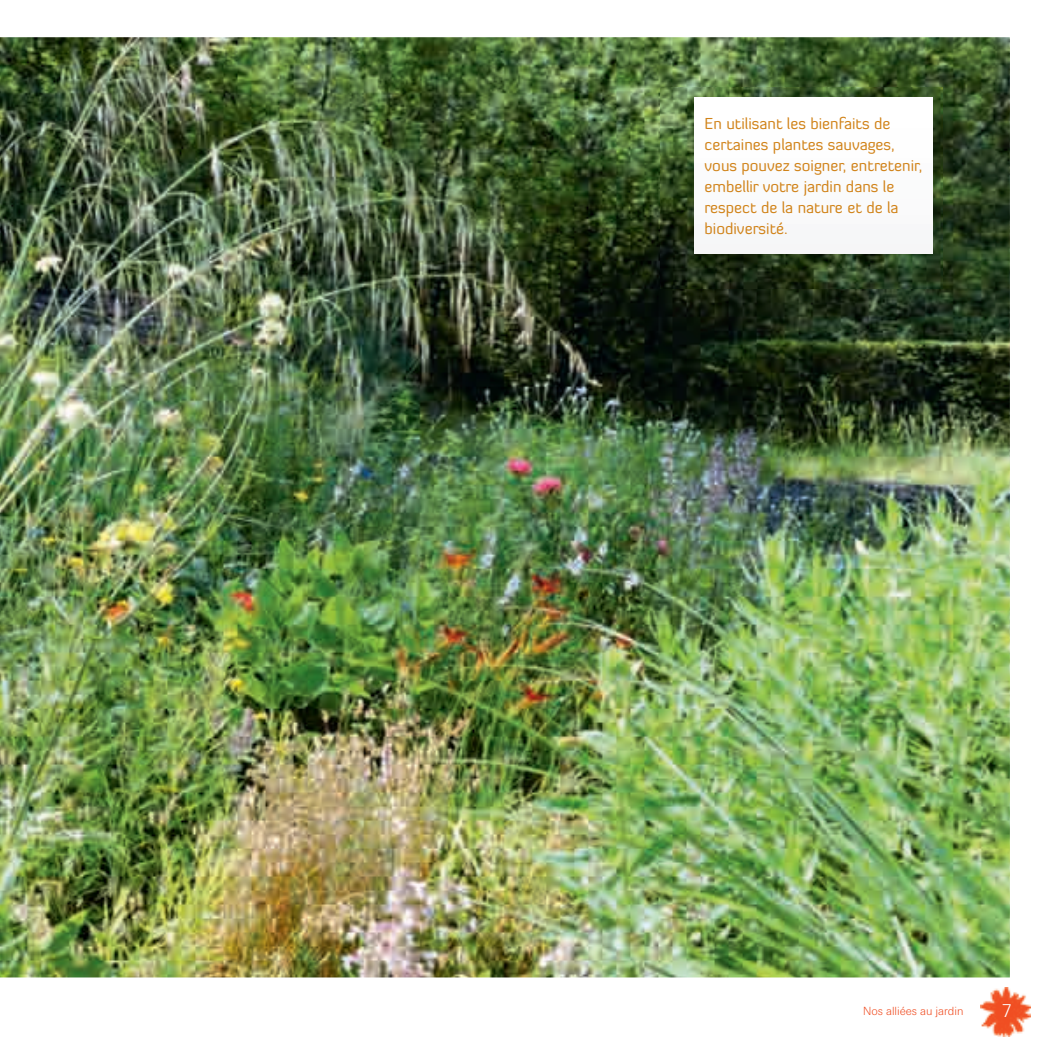
<style>
.page{position:relative;width:1042px;height:1042px;background:#fff}
.page>*{position:absolute;margin:0;border:0;box-sizing:border-box;transform-origin:0 0}
.t1{font:300 19.25px "Unitus LH";color:#fff}
.t2{font:15.75px/21px "Diavlo";color:#d18319}
.t3{font:300 12.25px "Unitus LH";color:#f04d22}
</style>
<div class="page">
<img style="left:980px;top:987px;width:51px;height:49px">
<img style="left:0;top:37px;width:1010px;height:940px">
<img style="left:660px;top:87px;width:282px;height:201px">
<div style="left:694px;top:97px;width:239px;height:157px;background:#fbfbfc"></div>
<p class="t2" style="left:704px;top:113px;width:219px">En utilisant les bienfaits de certaines plantes sauvages, vous pouvez soigner, entretenir, embellir votre jardin dans le respect de la nature et de la biodiversité.</p>
<p class="t3" style="left:863px;top:1004px;width:102px">Nos alliées au jardin</p>
<p class="t1" style="left:1000px;top:1000px;width:13px">7</p>
</div>
